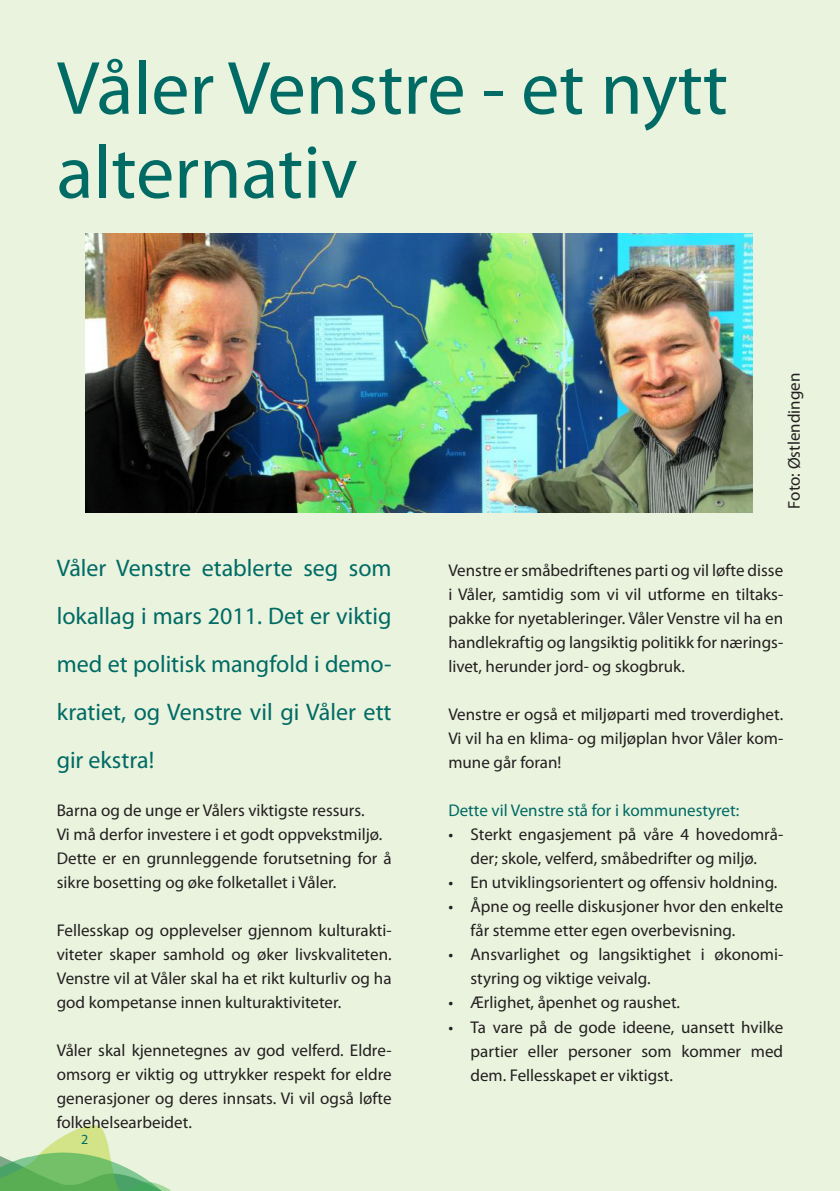
<style>
.page{position:relative;width:840px;height:1191px;background:#fff}
.page>*{position:absolute;margin:0;border:0;box-sizing:border-box;transform-origin:0 0}
.t1{font:76px/84px "Myriad Pro";color:#006a64}
.t2{font:24px/48px "Myriad Pro";color:#006a64;text-align:justify}
.t3{font:17px/24px "Myriad Pro";color:#231f20;text-align:justify}
.t4{font:17px "Myriad Pro";color:#006a64}
.t5{font:14px "Myriad Pro";color:#006a64}
</style>
<div class="page">
<div style="left:0;top:0;width:839px;height:1191px;background:#e9f3dd"></div>
<svg style="left:0;top:1125px;width:170px;height:66px"></svg>
<img style="left:85px;top:233px;width:667px;height:279px">
<h1 class="t1" style="left:57px;top:45px;width:672px">Våler Venstre - et nytt alternativ</h1>
<p class="t3" style="left:781px;top:508px;width:137px;rotate:-90deg">Foto: Østlendingen</p>
<h2 class="t2" style="left:57px;top:544px;width:336px">Våler Venstre etablerte seg som lokallag i mars 2011. Det er viktig med et politisk mangfold i demo&shy;kratiet, og Venstre vil gi Våler ett gir ekstra!</h2>
<p class="t3" style="left:57px;top:798px;width:336px;text-align:left">Barna og de unge er Vålers viktigste ressurs.<br>Vi må derfor investere i et godt oppvekstmiljø.<br>Dette er en grunnleggende forutsetning for å sikre bosetting og øke folketallet i Våler.</p>
<p class="t3" style="left:57px;top:918px;width:336px">Fellesskap og opplevelser gjennom kulturakti&shy;viteter skaper samhold og øker livskvaliteten.<br>Venstre vil at Våler skal ha et rikt kulturliv og ha god kompetanse innen kulturaktiviteter.</p>
<p class="t3" style="left:57px;top:1038px;width:336px">Våler skal kjennetegnes av god velferd. Eldre&shy;omsorg er viktig og uttrykker respekt for eldre generasjoner og deres innsats. Vi vil også løfte folkehelsearbeidet.</p>
<p class="t5" style="left:81px;top:1130px;width:9px">2</p>
<p class="t3" style="left:448px;top:558px;width:336px">Venstre er småbedriftenes parti og vil løfte disse i Våler, samtidig som vi vil utforme en tiltaks&shy;pakke for nyetableringer. Våler Venstre vil ha en handlekraftig og langsiktig politikk for nærings&shy;livet, herunder jord- og skogbruk.</p>
<p class="t3" style="left:448px;top:702px;width:336px">Venstre er også et miljøparti med troverdighet.<br>Vi vil ha en klima- og miljøplan hvor Våler kom&shy;mune går foran!</p>
<p class="t4" style="left:448px;top:800px;width:292px">Dette vil Venstre stå for i kommunestyret:</p>
<p class="t3" style="left:448px;top:822px;width:336px;text-align:center">• Sterkt engasjement på våre 4 hovedområ&shy;der; skole, velferd, småbedrifter og miljø.</p>
<p class="t3" style="left:448px;top:870px;width:330px">• En utviklingsorientert og offensiv holdning.</p>
<p class="t3" style="left:470px;top:894px;width:314px;text-indent:-22px">• Åpne og reelle diskusjoner hvor den enkelte får stemme etter egen overbevisning.</p>
<p class="t3" style="left:470px;top:942px;width:314px;text-indent:-22px">• Ansvarlighet og langsiktighet i økonomi&shy;styring og viktige veivalg.</p>
<p class="t3" style="left:448px;top:990px;width:233px">• Ærlighet, åpenhet og raushet.</p>
<p class="t3" style="left:470px;top:1014px;width:314px;text-indent:-22px">• Ta vare på de gode ideene, uansett hvilke partier eller personer som kommer med dem. Fellesskapet er viktigst.</p>
</div>
